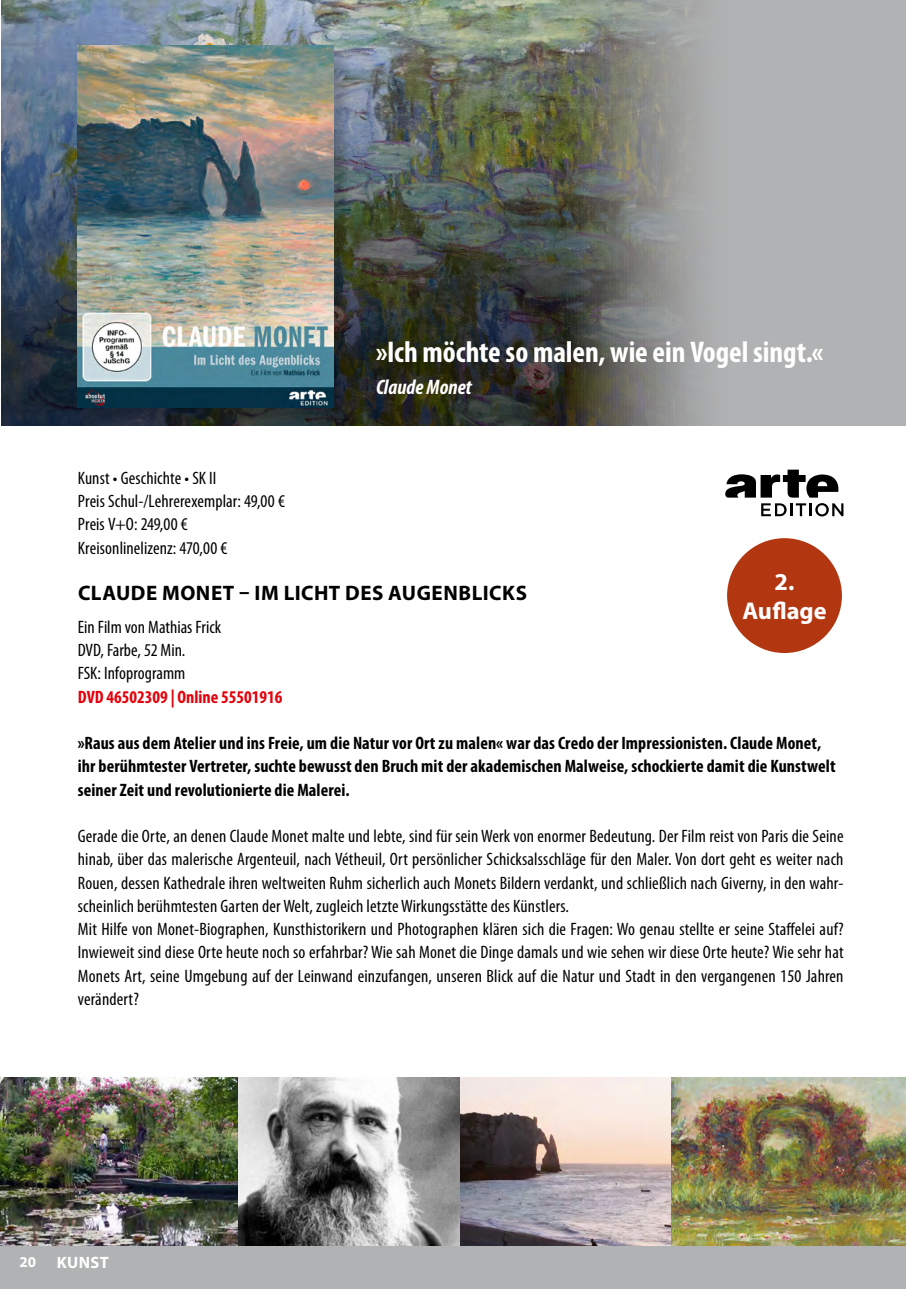
<style>
.page{position:relative;width:906px;height:1289px;background:#fff}
.page>*{position:absolute;margin:0;border:0;box-sizing:border-box;transform-origin:0 0}
.t1{font:700 condensed 30px "Myriad Pro";color:#fff}
.t2{font:700 24.3px/29.1px "Myriad Pro";color:#fff;text-align:center}
.t3{font:700 21px "Myriad Pro";letter-spacing:.025em;color:#000}
.t4{font:italic 700 condensed 21px "Myriad Pro";color:#fff}
.t5{font:condensed 18px/23.2px "Myriad Pro";letter-spacing:.01em;color:#000}
.t6{font:700 condensed 18px/23.2px "Myriad Pro";letter-spacing:.005em;color:#000}
.t7{font:700 condensed 18px "Myriad Pro";color:#e3000b}
.t8{font:700 16.5px "Myriad Pro";letter-spacing:.02em;color:#fff}
.s1{font-size:15px}
</style>
<div class="page">
<img style="left:1px;top:0;width:905px;height:426px">
<img style="left:237px;top:1077px;width:223px;height:169px">
<img style="left:460px;top:1077px;width:211px;height:169px">
<img style="left:671px;top:1077px;width:235px;height:169px">
<img style="left:0;top:1077px;width:237px;height:169px">
<div style="left:0;top:1246px;width:906px;height:42px;background:#b1b2b3"></div>
<div style="left:80px;top:48px;width:272px;height:378px;background:#000;opacity:.2"></div>
<img style="left:78px;top:46px;width:256px;height:361px">
<svg style="left:725px;top:469px;width:114px;height:28px"></svg>
<svg style="left:761px;top:503px;width:82px;height:13px"></svg>
<div style="left:727px;top:538px;width:115px;height:115px;background:#b23711;border-radius:50%"></div>
<h1 class="t1" style="left:376px;top:333px;width:449px">»Ich möchte so malen, wie ein Vogel singt.«</h1>
<p class="t4" style="left:376px;top:374px;width:97px">Claude Monet</p>
<p class="t5" style="left:78px;top:466px;width:209px">Kunst • Geschichte • SK II<br>Preis Schul-/Lehrerexemplar: 49,00 €<br>Preis V+O: 249,00 €<br>Kreisonlinelizenz: 470,00 €</p>
<p class="t3" style="left:78px;top:579px;width:450px">CLAUDE MONET – IM LICHT DES AUGENBLICKS</p>
<p class="t5" style="left:78px;top:615px;width:145px">Ein Film von Mathias Frick<br>DVD, Farbe, 52 Min.<br>FSK: Infoprogramm</p>
<p class="t7" style="left:78px;top:685px;width:206px">DVD 46502309 | Online 55501916</p>
<p class="t6" style="left:78px;top:731px;width:759px">»Raus aus dem Atelier und ins Freie, um die Natur vor Ort zu malen« war das Credo der Impressionisten. Claude Monet, ihr berühmtester Vertreter, suchte bewusst den Bruch mit der akademischen Malweise, schockierte damit die Kunstwelt seiner Zeit und revolutionierte die Malerei.</p>
<p class="t5" style="left:78px;top:824px;width:767px">Gerade die Orte, an denen Claude Monet malte und lebte, sind für sein Werk von enormer Bedeutung. Der Film reist von Paris die Seine hinab, über das malerische Argenteuil, nach Vétheuil, Ort persönlicher Schicksalsschläge für den Maler. Von dort geht es weiter nach Rouen, dessen Kathedrale ihren weltweiten Ruhm sicherlich auch Monets Bildern verdankt, und schließlich nach Giverny, in den wahr&shy;scheinlich berühmtesten Garten der Welt, zugleich letzte Wirkungsstätte des Künstlers.<br>Mit Hilfe von Monet-Biographen, Kunsthistorikern und Photographen klären sich die Fragen: Wo genau stellte er seine Staffelei auf?<br>Inwieweit sind diese Orte heute noch so erfahrbar? Wie sah Monet die Dinge damals und wie sehen wir diese Orte heute? Wie sehr hat Monets Art, seine Umgebung auf der Leinwand einzufangen, unseren Blick auf die Natur und Stadt in den vergangenen 150 Jahren verändert?</p>
<h2 class="t2" style="left:742px;top:566px;width:86px">2.<br>Auflage</h2>
<p class="t8" style="left:19px;top:1251px;width:91px"><span class="s1">20</span> KUNST</p>
</div>
